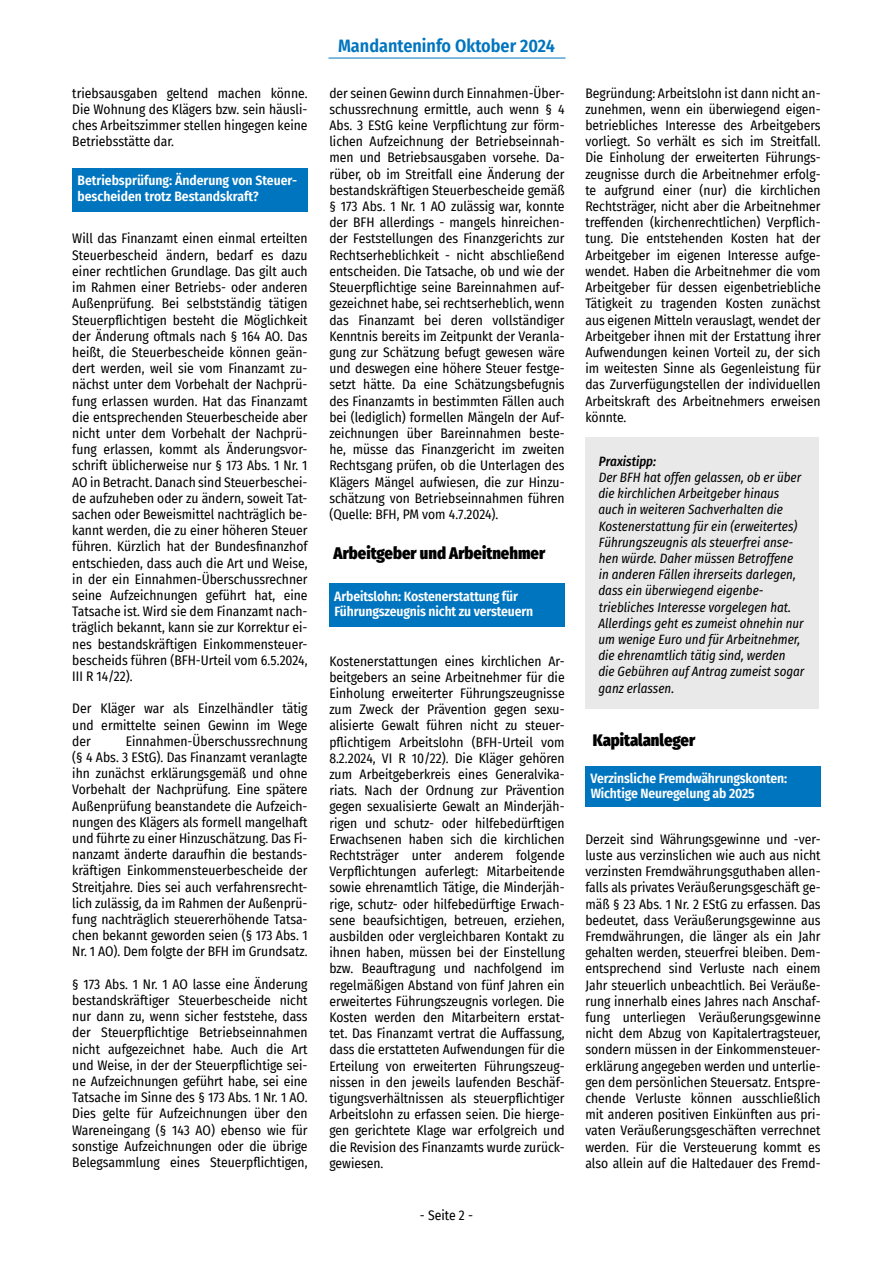
<style>
.page{position:relative;width:893px;height:1263px;background:#fff}
.page>*{position:absolute;margin:0;border:0;box-sizing:border-box;transform-origin:0 0}
.t1{font:600 18px "Fira Sans Condensed";color:#0075bf}
.t2{font:900 16.5px "Fira Sans Condensed";color:#000}
.t3{font:13.5px/16.2px "Fira Sans Condensed";color:#000;text-align:justify}
.t4{font:italic 13.5px/16.2px "Fira Sans Condensed";color:#000}
.t5{font:600 13.5px/15px "Fira Sans Condensed";letter-spacing:-.01em;color:#fff}
.t6{font:italic 500 13.5px "Fira Sans Condensed";color:#000}
</style>
<div class="page">
<hr style="left:328px;top:58px;width:238px;height:1px;background:#0075bf">
<div style="left:72px;top:168px;width:236px;height:44px;background:#0075bf"></div>
<div style="left:329px;top:584px;width:236px;height:43px;background:#0075bf"></div>
<div style="left:585px;top:437px;width:234px;height:272px;background:#e9e9e9"></div>
<div style="left:585px;top:766px;width:236px;height:41px;background:#0075bf"></div>
<p class="t3" style="left:72px;top:84px;width:237px">triebsausgaben geltend machen könne.<br>Die Wohnung des Klägers bzw. sein häusli&shy;ches Arbeitszimmer stellen hingegen keine Betriebsstätte dar.</p>
<p class="t5" style="left:77px;top:171px;width:221px;line-height:16.2px">Betriebsprüfung: Änderung von Steuer&shy;bescheiden trotz Bestandskraft?</p>
<p class="t3" style="left:72px;top:230px;width:237px">Will das Finanzamt einen einmal erteilten Steuerbescheid ändern, bedarf es dazu einer rechtlichen Grundlage. Das gilt auch im Rahmen einer Betriebs- oder anderen Außenprüfung. Bei selbstständig tätigen Steuerpflichtigen besteht die Möglichkeit der Änderung oftmals nach § 164 AO. Das heißt, die Steuerbescheide können geän&shy;dert werden, weil sie vom Finanzamt zu&shy;nächst unter dem Vorbehalt der Nachprü&shy;fung erlassen wurden. Hat das Finanzamt die entsprechenden Steuerbescheide aber nicht unter dem Vorbehalt der Nachprü&shy;fung erlassen, kommt als Änderungsvor&shy;schrift üblicherweise nur § 173 Abs. 1 Nr. 1<br>AO in Betracht. Danach sind Steuerbeschei&shy;de aufzuheben oder zu ändern, soweit Tat&shy;sachen oder Beweismittel nachträglich be&shy;kannt werden, die zu einer höheren Steuer führen. Kürzlich hat der Bundesfinanzhof entschieden, dass auch die Art und Weise, in der ein Einnahmen-Überschussrechner seine Aufzeichnungen geführt hat, eine Tatsache ist. Wird sie dem Finanzamt nach&shy;träglich bekannt, kann sie zur Korrektur ei&shy;nes bestandskräftigen Einkommensteuer&shy;bescheids führen (BFH-Urteil vom 6.5.2024, III R 14/22).</p>
<p class="t3" style="left:72px;top:700px;width:237px">Der Kläger war als Einzelhändler tätig und ermittelte seinen Gewinn im Wege der</p>
<p class="t3" style="left:72px;top:732px;width:237px;text-indent:53px">Einnahmen-Überschussrechnung (§ 4 Abs. 3 EStG). Das Finanzamt veranlagte ihn zunächst erklärungsgemäß und ohne Vorbehalt der Nachprüfung. Eine spätere Außenprüfung beanstandete die Aufzeich&shy;nungen des Klägers als formell mangelhaft und führte zu einer Hinzuschätzung. Das Fi&shy;nanzamt änderte daraufhin die bestands&shy;kräftigen Einkommensteuerbescheide der Streitjahre. Dies sei auch verfahrensrecht&shy;lich zulässig, da im Rahmen der Außenprü&shy;fung nachträglich steuererhöhende Tatsa&shy;chen bekannt geworden seien (§ 173 Abs. 1<br>Nr. 1 AO). Dem folgte der BFH im Grundsatz.</p>
<p class="t3" style="left:72px;top:975px;width:237px">§ 173 Abs. 1 Nr. 1 AO lasse eine Änderung bestandskräftiger Steuerbescheide nicht nur dann zu, wenn sicher feststehe, dass der Steuerpflichtige Betriebseinnahmen nicht aufgezeichnet habe. Auch die Art und Weise, in der der Steuerpflichtige sei&shy;ne Aufzeichnungen geführt habe, sei eine Tatsache im Sinne des § 173 Abs. 1 Nr. 1 AO.<br>Dies gelte für Aufzeichnungen über den Wareneingang (§ 143 AO) ebenso wie für sonstige Aufzeichnungen oder die übrige Belegsammlung eines Steuerpflichtigen,</p>
<h1 class="t1" style="left:338px;top:31px;width:218px">Mandanteninfo Oktober 2024</h1>
<p class="t3" style="left:329px;top:84px;width:237px">der seinen Gewinn durch Einnahmen-Über&shy;schussrechnung ermittle, auch wenn § 4<br>Abs. 3 EStG keine Verpflichtung zur förm&shy;lichen Aufzeichnung der Betriebseinnah&shy;men und Betriebsausgaben vorsehe. Da&shy;rüber, ob im Streitfall eine Änderung der bestandskräftigen Steuerbescheide gemäß § 173 Abs. 1 Nr. 1 AO zulässig war, konnte der BFH allerdings - mangels hinreichen&shy;der Feststellungen des Finanzgerichts zur Rechtserheblichkeit - nicht abschließend entscheiden. Die Tatsache, ob und wie der Steuerpflichtige seine Bareinnahmen auf&shy;gezeichnet habe, sei rechtserheblich, wenn das Finanzamt bei deren vollständiger Kenntnis bereits im Zeitpunkt der Veranla&shy;gung zur Schätzung befugt gewesen wäre und deswegen eine höhere Steuer festge&shy;setzt hätte. Da eine Schätzungsbefugnis des Finanzamts in bestimmten Fällen auch bei (lediglich) formellen Mängeln der Auf&shy;zeichnungen über Bareinnahmen beste&shy;he, müsse das Finanzgericht im zweiten Rechtsgang prüfen, ob die Unterlagen des Klägers Mängel aufwiesen, die zur Hinzu&shy;schätzung von Betriebseinnahmen führen (Quelle: BFH, PM vom 4.7.2024).</p>
<p class="t2" style="left:334px;top:538px;width:213px">Arbeitgeber und Arbeitnehmer</p>
<p class="t5" style="left:334px;top:588px;width:201px">Arbeitslohn: Kostenerstattung für<br>Führungszeugnis nicht zu versteuern</p>
<p class="t3" style="left:329px;top:652px;width:237px">Kostenerstattungen eines kirchlichen Ar&shy;beitgebers an seine Arbeitnehmer für die Einholung erweiterter Führungszeugnisse zum Zweck der Prävention gegen sexu&shy;alisierte Gewalt führen nicht zu steuer&shy;pflichtigem Arbeitslohn (BFH-Urteil vom 8.2.2024, VI R 10/22). Die Kläger gehören zum Arbeitgeberkreis eines Generalvika&shy;riats. Nach der Ordnung zur Prävention gegen sexualisierte Gewalt an Minderjäh&shy;rigen und schutz- oder hilfebedürftigen Erwachsenen haben sich die kirchlichen Rechtsträger unter anderem folgende Verpflichtungen auferlegt: Mitarbeitende sowie ehrenamtlich Tätige, die Minderjäh&shy;rige, schutz- oder hilfebedürftige Erwach&shy;sene beaufsichtigen, betreuen, erziehen, ausbilden oder vergleichbaren Kontakt zu ihnen haben, müssen bei der Einstellung bzw. Beauftragung und nachfolgend im regelmäßigen Abstand von fünf Jahren ein erweitertes Führungszeugnis vorlegen. Die Kosten werden den Mitarbeitern erstat&shy;tet. Das Finanzamt vertrat die Auffassung, dass die erstatteten Aufwendungen für die Erteilung von erweiterten Führungszeug&shy;nissen in den jeweils laufenden Beschäf&shy;tigungsverhältnissen als steuerpflichtiger Arbeitslohn zu erfassen seien. Die hierge&shy;gen gerichtete Klage war erfolgreich und die Revision des Finanzamts wurde zurück&shy;gewiesen.</p>
<p class="t3" style="left:420px;top:1207px;width:55px">- Seite 2 -</p>
<p class="t3" style="left:585px;top:84px;width:237px">Begründung: Arbeitslohn ist dann nicht an&shy;zunehmen, wenn ein überwiegend eigen&shy;betriebliches Interesse des Arbeitgebers vorliegt. So verhält es sich im Streitfall.<br>Die Einholung der erweiterten Führungs&shy;zeugnisse durch die Arbeitnehmer erfolg&shy;te aufgrund einer (nur) die kirchlichen Rechtsträger, nicht aber die Arbeitnehmer treffenden (kirchenrechtlichen) Verpflich&shy;tung. Die entstehenden Kosten hat der Arbeitgeber im eigenen Interesse aufge&shy;wendet. Haben die Arbeitnehmer die vom Arbeitgeber für dessen eigenbetriebliche Tätigkeit zu tragenden Kosten zunächst aus eigenen Mitteln verauslagt, wendet der Arbeitgeber ihnen mit der Erstattung ihrer Aufwendungen keinen Vorteil zu, der sich im weitesten Sinne als Gegenleistung für das Zurverfügungstellen der individuellen Arbeitskraft des Arbeitnehmers erweisen könnte.</p>
<p class="t6" style="left:599px;top:451px;width:59px">Praxistipp:</p>
<p class="t4" style="left:598px;top:469px;width:208px">Der BFH hat offen gelassen, ob er über die kirchlichen Arbeitgeber hinaus auch in weiteren Sachverhalten die Kostenerstattung für ein (erweitertes)<br>Führungszeugnis als steuerfrei anse&shy;hen würde. Daher müssen Betroffene in anderen Fällen ihrerseits darlegen, dass ein überwiegend eigenbe&shy;triebliches Interesse vorgelegen hat.<br>Allerdings geht es zumeist ohnehin nur um wenige Euro und für Arbeitnehmer, die ehrenamtlich tätig sind, werden die Gebühren auf Antrag zumeist sogar ganz erlassen.</p>
<p class="t2" style="left:593px;top:725px;width:104px">Kapitalanleger</p>
<p class="t5" style="left:590px;top:770px;width:198px">Verzinsliche Fremdwährungskonten:<br>Wichtige Neuregelung ab 2025</p>
<p class="t3" style="left:585px;top:830px;width:237px">Derzeit sind Währungsgewinne und -ver&shy;luste aus verzinslichen wie auch aus nicht verzinsten Fremdwährungsguthaben allen&shy;falls als privates Veräußerungsgeschäft ge&shy;mäß § 23 Abs. 1 Nr. 2 EStG zu erfassen. Das bedeutet, dass Veräußerungsgewinne aus Fremdwährungen, die länger als ein Jahr gehalten werden, steuerfrei bleiben. Dem&shy;entsprechend sind Verluste nach einem Jahr steuerlich unbeachtlich. Bei Veräuße&shy;rung innerhalb eines Jahres nach Anschaf&shy;fung unterliegen Veräußerungsgewinne nicht dem Abzug von Kapitalertragsteuer, sondern müssen in der Einkommensteuer&shy;erklärung angegeben werden und unterlie&shy;gen dem persönlichen Steuersatz. Entspre&shy;chende Verluste können ausschließlich mit anderen positiven Einkünften aus pri&shy;vaten Veräußerungsgeschäften verrechnet werden. Für die Versteuerung kommt es also allein auf die Haltedauer des Fremd-</p>
</div>
